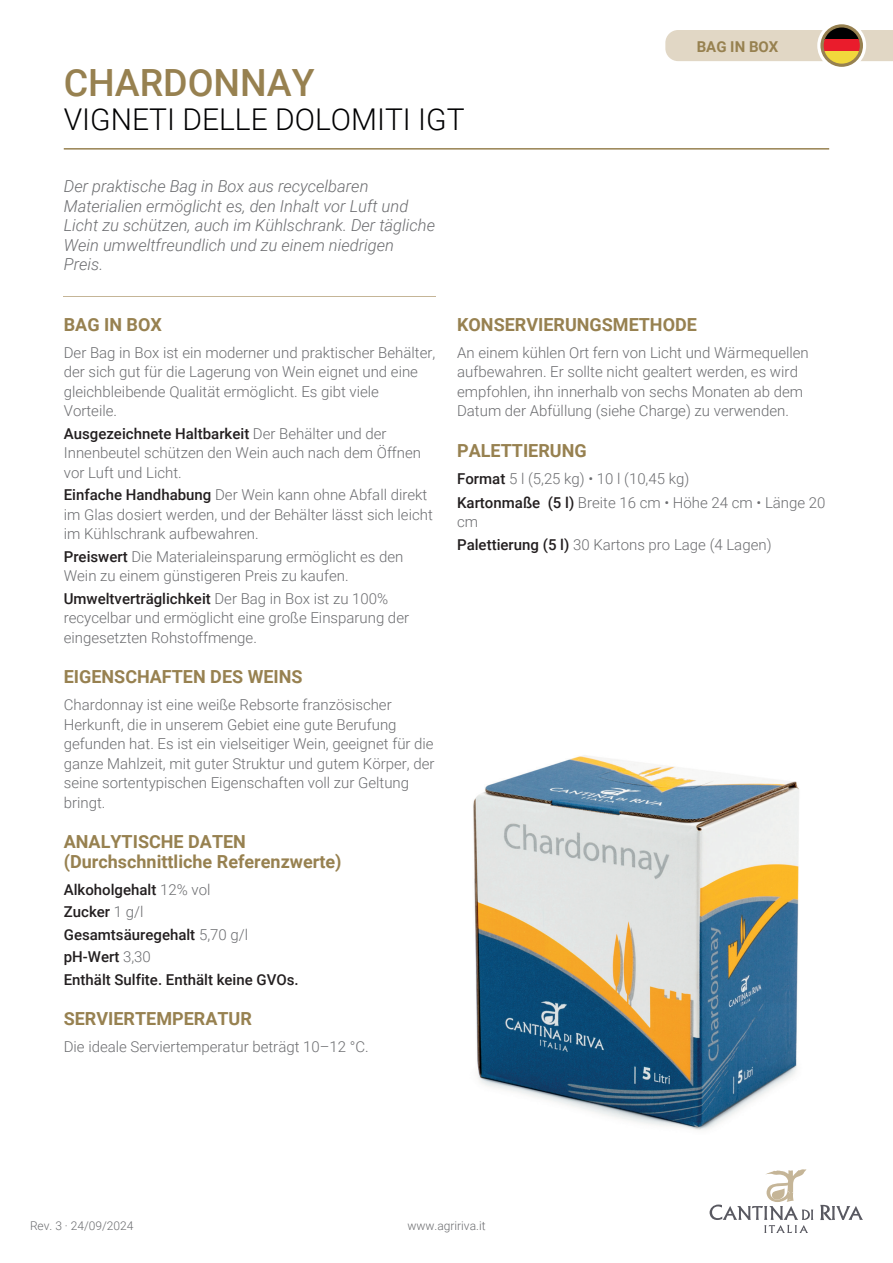
<style>
.page{position:relative;width:893px;height:1263px;background:#fff}
.page>*{position:absolute;margin:0;border:0;box-sizing:border-box;transform-origin:0 0}
.t1{font:500 37.5px "Roboto";color:#978150}
.t2{font:300 30px "Roboto";color:#000002}
.t3{font:700 18px/19.5px "Roboto";color:#978150}
.t4{font:italic 300 16.5px/19.5px "Roboto";color:#6c6d70}
.t5{font:300 15px/19.5px "Roboto";color:#6c6d70}
.t6{font:500 15px/22.5px "Roboto";color:#231f20}
.t7{font:700 15px "Roboto";color:#978150}
.t8{font:300 12px "Roboto";color:#6c6d70}
.s1{font-weight:500;color:#231f20}
.s2{font-weight:300;color:#6c6d70}
</style>
<div class="page">
<hr style="left:64px;top:148px;width:765px;height:2px;background:#978150">
<hr style="left:64px;top:296px;width:372px;height:1px;background:#c5b597">
<svg style="left:710px;top:1169px;width:153px;height:64px"></svg>
<img style="left:473px;top:755px;width:326px;height:375px">
<div style="left:665px;top:30px;width:228px;height:31px;background:#e1d7c5"></div>
<div style="left:817px;top:21px;width:49px;height:49px;background:#fff;border-radius:50%"></div>
<svg style="left:820px;top:24px;width:43px;height:43px"></svg>
<svg style="left:824px;top:27px;width:36px;height:13px"></svg>
<div style="left:824px;top:40px;width:36px;height:12px;background:#ea1c2c"></div>
<svg style="left:824px;top:52px;width:36px;height:12px"></svg>
<h1 class="t1" style="left:64px;top:56px;width:252px">CHARDONNAY</h1>
<h2 class="t2" style="left:64px;top:99px;width:402px">VIGNETI DELLE DOLOMITI IGT</h2>
<p class="t4" style="left:64px;top:176px;width:373px">Der praktische Bag in Box aus recycelbaren Materialien ermöglicht es, den Inhalt vor Luft und Licht zu schützen, auch im Kühlschrank. Der tägliche Wein umweltfreundlich und zu einem niedrigen Preis.</p>
<p class="t7" style="left:697px;top:36px;width:83px">BAG IN BOX</p>
<p class="t3" style="left:64px;top:314px;width:100px">BAG IN BOX</p>
<p class="t5" style="left:64px;top:342px;width:373px">Der Bag in Box ist ein moderner und praktischer Behälter, der sich gut für die Lagerung von Wein eignet und eine gleichbleibende Qualität ermöglicht. Es gibt viele Vorteile.</p>
<p class="t5" style="left:64px;top:423px;width:359px"><span class="s1">Ausgezeichnete Haltbarkeit</span> Der Behälter und der<br>Innenbeutel schützen den Wein auch nach dem Öffnen vor Luft und Licht.</p>
<p class="t5" style="left:64px;top:485px;width:371px"><span class="s1">Einfache Handhabung</span> Der Wein kann ohne Abfall direkt im Glas dosiert werden, und der Behälter lässt sich leicht im Kühlschrank aufbewahren.</p>
<p class="t5" style="left:64px;top:546px;width:341px"><span class="s1">Preiswert</span> Die Materialeinsparung ermöglicht es den<br>Wein zu einem günstigeren Preis zu kaufen.</p>
<p class="t5" style="left:64px;top:588px;width:347px"><span class="s1">Umweltverträglichkeit</span> Der Bag in Box ist zu 100% recycelbar und ermöglicht eine große Einsparung der eingesetzten Rohstoffmenge.</p>
<p class="t3" style="left:64px;top:666px;width:240px">EIGENSCHAFTEN DES WEINS</p>
<p class="t5" style="left:64px;top:695px;width:372px">Chardonnay ist eine weiße Rebsorte französischer Herkunft, die in unserem Gebiet eine gute Berufung gefunden hat. Es ist ein vielseitiger Wein, geeignet für die ganze Mahlzeit, mit guter Struktur und gutem Körper, der seine sortentypischen Eigenschaften voll zur Geltung bringt.</p>
<p class="t3" style="left:64px;top:831px;width:279px">ANALYTISCHE DATEN (Durchschnittliche Referenzwerte)</p>
<p class="t6" style="left:64px;top:878px;width:236px">Alkoholgehalt <span class="s2">12% vol<br></span>Zucker <span class="s2">1 g/l<br></span>Gesamtsäuregehalt <span class="s2">5,70 g/l </span>pH-Wert <span class="s2">3,30<br></span>Enthält Sulfite. Enthält keine GVOs.</p>
<p class="t3" style="left:64px;top:1008px;width:190px">SERVIERTEMPERATUR</p>
<p class="t5" style="left:64px;top:1037px;width:307px">Die ideale Serviertemperatur beträgt 10–12 °C.</p>
<p class="t3" style="left:457px;top:314px;width:241px">KONSERVIERUNGSMETHODE</p>
<p class="t5" style="left:457px;top:342px;width:353px">An einem kühlen Ort fern von Licht und Wärmequellen aufbewahren. Er sollte nicht gealtert werden, es wird empfohlen, ihn innerhalb von sechs Monaten ab dem Datum der Abfüllung (siehe Charge) zu verwenden.</p>
<p class="t3" style="left:457px;top:440px;width:131px">PALETTIERUNG</p>
<p class="t5" style="left:457px;top:466px;width:370px;line-height:24px"><span class="s1">Format</span> 5 l (5,25 kg) • 10 l (10,45 kg)<br><span class="s1">Kartonmaße (5 l)</span> Breite 16 cm • Höhe 24 cm • Länge 20</p>
<p class="t5" style="left:457px;top:510px;width:316px;line-height:22.5px">cm<br><span class="s1">Palettierung (5 l)</span> 30 Kartons pro Lage (4 Lagen)</p>
<p class="t8" style="left:30px;top:1217px;width:105px">Rev. 3 · 24/09/2024</p>
<p class="t8" style="left:407px;top:1217px;width:80px">www.agririva.it</p>
</div>
